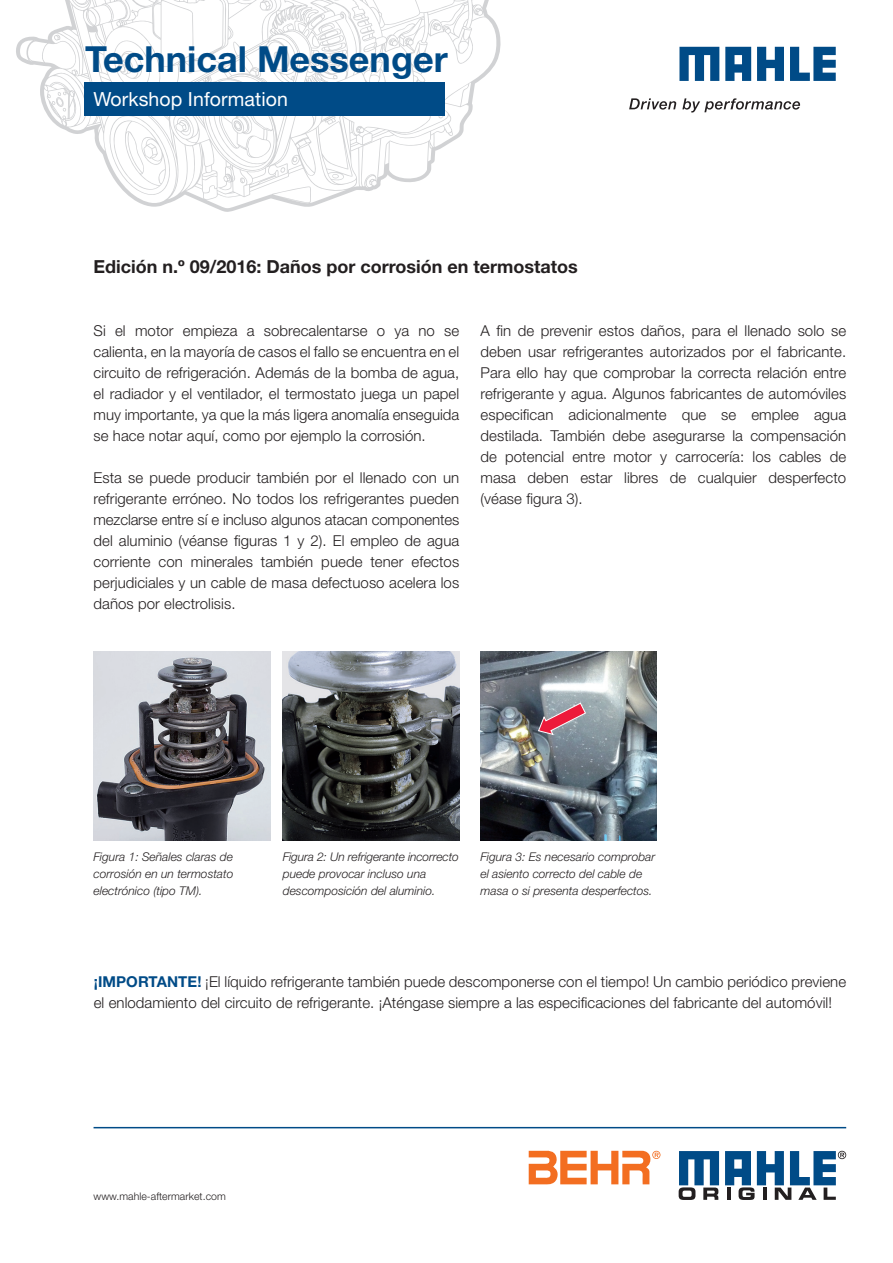
<style>
.page{position:relative;width:893px;height:1263px;background:#fff}
.page>*{position:absolute;margin:0;border:0;box-sizing:border-box;transform-origin:0 0}
.t1{font:700 36px "Helvetica Neue LT Pro";color:#004b87}
.t2{font:19.5px "Helvetica Neue LT Pro";letter-spacing:.005em;color:#fff}
.t3{font:700 18px "Helvetica Neue LT Pro";color:#231f20}
.t4{font:300 15px/21px "Helvetica Neue LT Pro";letter-spacing:.005em;color:#231f20;text-align:justify}
.t5{font:italic 300 12px/16.8px "Helvetica Neue LT Pro";color:#231f20}
.t6{font:300 10.5px "Helvetica Neue LT Pro";letter-spacing:.005em;color:#231f20}
.s1{font-weight:700;color:#004b87}
</style>
<div class="page">
<svg style="left:16px;top:0;width:485px;height:212px"></svg>
<div style="left:84px;top:82px;width:361px;height:34px;background:#004b87"></div>
<svg style="left:629px;top:98px;width:171px;height:15px"></svg>
<svg style="left:679px;top:47px;width:157px;height:34px"></svg>
<svg style="left:679px;top:1151px;width:40px;height:49px"></svg>
<svg style="left:725px;top:1151px;width:121px;height:49px"></svg>
<hr style="left:94px;top:1127px;width:752px;height:1px;background:#004b87">
<img style="left:94px;top:651px;width:176px;height:189px">
<img style="left:283px;top:651px;width:176px;height:189px">
<img style="left:480px;top:651px;width:177px;height:189px">
<svg style="left:537px;top:702px;width:50px;height:34px;background:#a97786"></svg>
<svg style="left:529px;top:1151px;width:131px;height:33px"></svg>
<h1 class="t1" style="left:85px;top:37px;width:364px">Technical Messenger</h1>
<h2 class="t2" style="left:94px;top:87px;width:196px">Workshop Information</h2>
<p class="t3" style="left:94px;top:255px;width:486px">Edición n.º 09/2016: Daños por corrosión en termostatos</p>
<p class="t4" style="left:94px;top:320px;width:367px">Si el motor empieza a sobrecalentarse o ya no se calienta, en la mayoría de casos el fallo se encuentra en el circuito de refrigeración. Además de la bomba de agua, el radiador y el ventilador, el termostato juega un papel muy importante, ya que la más ligera anomalía enseguida se hace notar aquí, como por ejemplo la corrosión.</p>
<p class="t4" style="left:94px;top:467px;width:367px">Esta se puede producir también por el llenado con un refrigerante erróneo. No todos los refrigerantes pueden mezclarse entre sí e incluso algunos atacan componentes del aluminio (véanse figuras 1 y 2). El empleo de agua corriente con minerales también puede tener efectos perjudiciales y un cable de masa defectuoso acelera los daños por electrolisis.</p>
<p class="t4" style="left:480px;top:320px;width:367px">A fin de prevenir estos daños, para el llenado solo se deben usar refrigerantes autorizados por el fabricante.<br>Para ello hay que comprobar la correcta relación entre refrigerante y agua. Algunos fabricantes de automóviles especifican adicionalmente que se emplee agua destilada. También debe asegurarse la compensación de potencial entre motor y carrocería: los cables de masa deben estar libres de cualquier desperfecto (véase figura 3).</p>
<p class="t5" style="left:94px;top:848px;width:141px;text-align:justify">Figura 1: Señales claras de corrosión en un termostato electrónico (tipo TM).</p>
<p class="t5" style="left:283px;top:848px;width:178px">Figura 2: Un refrigerante incorrecto puede provocar incluso una descomposición del aluminio.</p>
<p class="t5" style="left:480px;top:848px;width:176px">Figura 3: Es necesario comprobar el asiento correcto del cable de masa o si presenta desperfectos.</p>
<p class="t4" style="left:94px;top:971px;width:754px"><span class="s1">¡IMPORTANTE!</span> ¡El líquido refrigerante también puede descomponerse con el tiempo! Un cambio periódico previene el enlodamiento del circuito de refrigerante. ¡Aténgase siempre a las especificaciones del fabricante del automóvil!</p>
<p class="t6" style="left:94px;top:1190px;width:134px">www.mahle-aftermarket.com</p>
</div>
